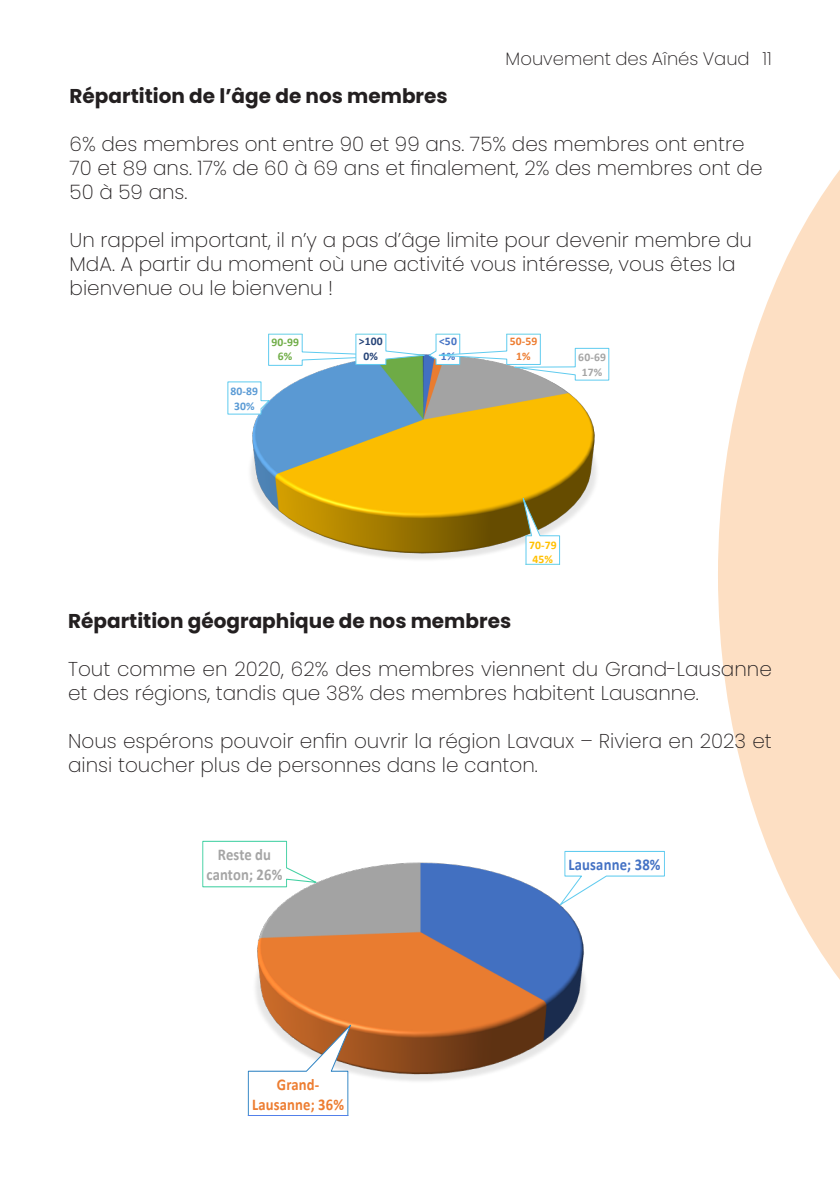
<style>
.page{position:relative;width:840px;height:1191px;background:#fff}
.page>*{position:absolute;margin:0;border:0;box-sizing:border-box;transform-origin:0 0}
.t1{font:200 20px/24px "Poppins";color:#231f20}
.t2{font:700 20px "Poppins";color:#231f20}
.t3{font:200 18px "Poppins";color:#231f20}
.t4{font:700 16.4px/20.2px "Calibri";letter-spacing:.01em;color:#ed7d31;text-align:center;scale:.89 1}
.t5{font:700 16.4px/20.2px "Calibri";letter-spacing:.005em;color:#a5a5a5;text-align:center;scale:.89 1}
.t6{font:700 16.4px "Calibri";letter-spacing:.01em;color:#4472c4;scale:.89 1}
.t7{font:700 11.6px/14.4px "Calibri";color:#a5a5a5;text-align:center}
.t8{font:700 11.6px/14.4px "Calibri";color:#ffc000;text-align:center}
.t9{font:700 11.6px/14.4px "Calibri";color:#5b9bd5;text-align:center}
.t10{font:700 11.6px/14.4px "Calibri";color:#ed7d31;text-align:center}
.t11{font:700 11.6px/14.4px "Calibri";color:#70ad47;text-align:center}
.t12{font:700 11.6px/14.4px "Calibri";color:#264478;text-align:center}
.t13{font:700 11.6px/14.4px "Calibri";color:#4472c4}
</style>
<div class="page">
<svg style="left:718px;top:171px;width:121px;height:807px;fill:#fddfc3"></svg>
<svg style="left:250px;top:348px;width:360px;height:216px"></svg>
<svg style="left:202px;top:840px;width:463px;height:275px"></svg>
<hr style="left:525px;top:564px;width:34px;height:1px;background:#64cee5">
<svg style="left:227px;top:334px;width:382px;height:81px"></svg>
<hr style="left:268px;top:334px;width:34px;height:1px;background:#64cee5">
<hr style="left:355px;top:334px;width:31px;height:1px;background:#64cee5">
<hr style="left:248px;top:1115px;width:100px;height:1px;background:#5280ea">
<p class="t3" style="left:505px;top:48px;width:267px">Mouvement des Aînés Vaud 11</p>
<p class="t2" style="left:69px;top:84px;width:379px">Répartition de l’âge de nos membres</p>
<p class="t1" style="left:69px;top:132px;width:694px">6% des membres ont entre 90 et 99 ans. 75% des membres ont entre<br>70 et 89 ans. 17% de 60 à 69 ans et finalement, 2% des membres ont de<br>50 à 59 ans.</p>
<p class="t1" style="left:69px;top:228px;width:683px">Un rappel important, il n’y a pas d’âge limite pour devenir membre du<br>MdA. A partir du moment où une activité vous intéresse, vous êtes la bienvenue ou le bienvenu !</p>
<p class="t9" style="left:230px;top:384px;width:29px">80-89<br>30%</p>
<p class="t11" style="left:271px;top:335px;width:29px">90-99<br>6%</p>
<p class="t12" style="left:358px;top:334px;width:25px">&gt;100<br>0%</p>
<p class="t13" style="left:439px;top:334px;width:19px">&lt;50<br>1%</p>
<p class="t10" style="left:509px;top:334px;width:29px">50-59<br>1%</p>
<p class="t7" style="left:578px;top:350px;width:29px">60-69<br>17%</p>
<p class="t8" style="left:528px;top:537px;width:29px">70-79<br>45%</p>
<p class="t2" style="left:68px;top:609px;width:444px">Répartition géographique de nos membres</p>
<p class="t1" style="left:68px;top:657px;width:704px">Tout comme en 2020, 62% des membres viennent du Grand-Lausanne et des régions, tandis que 38% des membres habitent Lausanne.</p>
<p class="t1" style="left:68px;top:729px;width:704px">Nous espérons pouvoir enfin ouvrir la région Lavaux – Riviera en 2023 et ainsi toucher plus de personnes dans le canton.</p>
<p class="t5" style="left:206px;top:844px;width:87px">Reste du canton; 26%</p>
<p class="t4" style="left:252px;top:1073px;width:105px">Grand-<br>Lausanne; 36%</p>
<p class="t6" style="left:568px;top:852px;width:105px">Lausanne; 38%</p>
</div>
